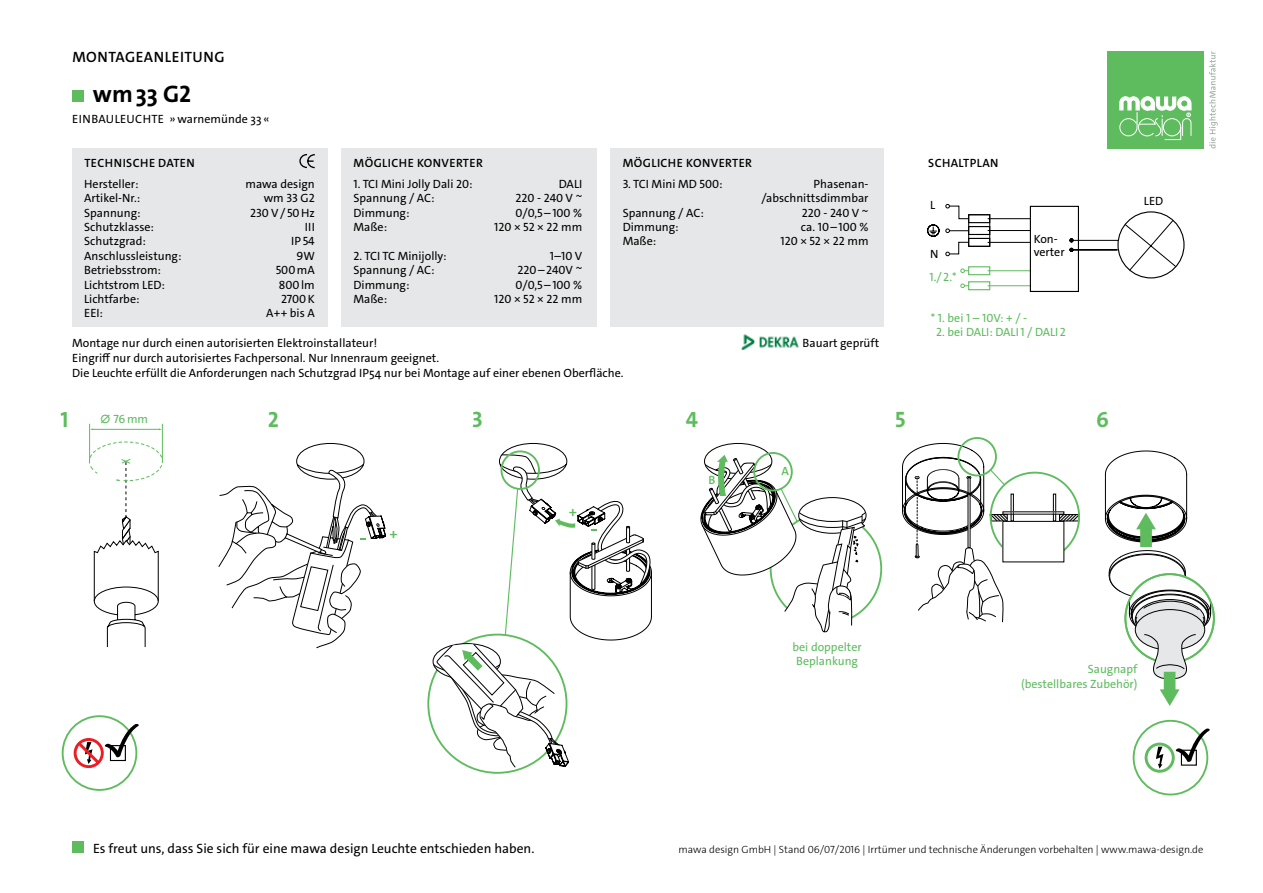
<style>
.page{position:relative;width:1263px;height:893px;background:#fff}
.page>*{position:absolute;margin:0;border:0;box-sizing:border-box;transform-origin:0 0}
.t1{font:700 24px "The Sans C4 s";color:#000}
.t2{font:700 22.35px "The Sans C4 s";color:#5ebc5e}
.t3{font:700 22.2px "The Sans C4 s";color:#5ebc5e}
.t4{font:600 15px "The Sans C4 s";letter-spacing:.035em;color:#000}
.t5{font:600 15px "The Sans C4 s";color:#5ebc5e}
.t6{font:13.5px "The Sans C4 s";color:#000}
.t7{font:12px/14.4px "The Sans C4 s";color:#000}
.t8{font:12px/14.4px "The Sans C4 s";color:#5ebc5e;text-align:center}
.t9{font:600 12px "The Sans C4 s";letter-spacing:.035em;color:#000}
.t10{font:600 12px "The Sans C4 s";color:#5ebc5e}
.t11{font:300 10.5px "The Sans C4 s";color:#000}
</style>
<div class="page">
<div style="left:341px;top:149px;width:255px;height:178px;background:#e6e7e8"></div>
<div style="left:72px;top:149px;width:255px;height:178px;background:#e6e7e8"></div>
<div style="left:610px;top:149px;width:273px;height:178px;background:#e6e7e8"></div>
<div style="left:62px;top:715px;width:75px;height:76px;border:2px solid #5ebc5e;border-radius:50%"></div>
<svg style="left:74px;top:723px;width:65px;height:45px"></svg>
<div style="left:1133px;top:720px;width:75px;height:75px;border:2px solid #5ebc5e;border-radius:50%"></div>
<svg style="left:1144px;top:728px;width:66px;height:45px"></svg>
<div style="left:1181px;top:750px;width:16px;height:16px;border:1px solid #000"></div>
<svg style="left:299px;top:154px;width:16px;height:15px"></svg>
<img style="left:741px;top:334px;width:57px;height:16px">
<div style="left:968px;top:266px;width:22px;height:9px;background:#fff;border:1px solid #5ebc5e"></div>
<hr style="left:988px;top:270px;width:42px;height:1px;background:#5ebc5e">
<div style="left:968px;top:281px;width:22px;height:9px;background:#fff;border:1px solid #5ebc5e"></div>
<hr style="left:988px;top:285px;width:42px;height:1px;background:#5ebc5e">
<div style="left:1030px;top:206px;width:49px;height:86px;border:1px solid #000"></div>
<hr style="left:988px;top:242px;width:42px;height:1px;background:#000">
<hr style="left:988px;top:230px;width:42px;height:1px;background:#000">
<hr style="left:988px;top:218px;width:42px;height:1px;background:#000">
<svg style="left:960px;top:283px;width:10px;height:5px"></svg>
<svg style="left:927px;top:204px;width:64px;height:53px"></svg>
<hr style="left:1071px;top:240px;width:47px;height:1px;background:#000">
<hr style="left:1072px;top:249px;width:46px;height:1px;background:#000">
<svg style="left:1069px;top:238px;width:4px;height:4px"></svg>
<svg style="left:1069px;top:248px;width:4px;height:4px"></svg>
<svg style="left:1118px;top:212px;width:66px;height:66px"></svg>
<div style="left:1117px;top:211px;width:67px;height:67px;border:1px solid #000;border-radius:50%"></div>
<svg style="left:1124px;top:219px;width:53px;height:52px"></svg>
<svg style="left:960px;top:268px;width:10px;height:5px"></svg>
<hr style="left:89px;top:424px;width:1px;height:36px;background:#5ebc5e">
<hr style="left:162px;top:424px;width:1px;height:36px;background:#5ebc5e">
<hr style="left:92px;top:429px;width:68px;height:1px;background:#5ebc5e">
<svg style="left:89px;top:442px;width:74px;height:205px"></svg>
<svg style="left:1105px;top:451px;width:106px;height:255px"></svg>
<div style="left:957px;top:437px;width:40px;height:39px;border:2px solid #5ebc5e;border-radius:50%"></div>
<svg style="left:902px;top:443px;width:178px;height:179px"></svg>
<svg style="left:218px;top:443px;width:168px;height:205px"></svg>
<svg style="left:433px;top:443px;width:433px;height:324px"></svg>
<div style="left:72px;top:841px;width:12px;height:12px;background:#5ebc5e"></div>
<div style="left:72px;top:90px;width:12px;height:12px;background:#5ebc5e"></div>
<div style="left:1108px;top:51px;width:96px;height:98px;background:#5ebc5e"></div>
<svg style="left:1119px;top:96px;width:73px;height:44px"></svg>
<svg style="left:1209px;top:51px;width:9px;height:97px"></svg>
<p class="t4" style="left:72px;top:47px;width:154px">MONTAGEANLEITUNG</p>
<h1 class="t1" style="left:93px;top:79px;width:100px">wm33 G2</h1>
<p class="t7" style="left:72px;top:112px;width:199px">EINBAULEUCHTE »warnemünde 33 «</p>
<p class="t9" style="left:84px;top:155px;width:112px">TECHNISCHE DATEN</p>
<p class="t7" style="left:84px;top:177px;width:99px">Hersteller:<br>Artikel-Nr.:<br>Spannung:<br>Schutzklasse:<br>Schutzgrad:<br>Anschlussleistung:<br>Betriebsstrom:<br>Lichtstrom LED:<br>Lichtfarbe:<br>EEI:</p>
<p class="t7" style="left:246px;top:177px;width:71px;text-align:right">mawa design wm 33 G2<br>230 V/ 50Hz<br>III<br>IP54<br>9W<br>500mA<br>800lm<br>2700K<br>A++ bis A</p>
<p class="t9" style="left:354px;top:155px;width:131px">MÖGLICHE KONVERTER</p>
<p class="t7" style="left:353px;top:177px;width:121px">1. TCI Mini Jolly Dali 20:<br>Spannung / AC:<br>Dimmung:<br>Maße:</p>
<p class="t7" style="left:353px;top:249px;width:95px">2. TCI TC Minijolly:<br>Spannung / AC:<br>Dimmung:<br>Maße:</p>
<p class="t7" style="left:494px;top:177px;width:90px;text-align:right">DALI<br>220 - 240 V ~<br>0/0,5–100 %<br>120 × 52 × 22 mm</p>
<p class="t7" style="left:494px;top:249px;width:90px;text-align:right">1–10 V<br>220–240V ~<br>0/0,5–100 %<br>120 × 52 × 22 mm</p>
<p class="t9" style="left:623px;top:155px;width:131px">MÖGLICHE KONVERTER</p>
<p class="t7" style="left:623px;top:177px;width:102px">3. TCI Mini MD 500:</p>
<p class="t7" style="left:623px;top:205px;width:83px">Spannung / AC:<br>Dimmung:<br>Maße:</p>
<p class="t7" style="left:72px;top:335px;width:553px;line-height:15px">Montage nur durch einen autorisierten Elektroinstallateur!<br>Eingriff nur durch autorisiertes Fachpersonal. Nur Innenraum geeignet.<br>Die Leuchte erfüllt die Anforderungen nach Schutzgrad IP54 nur bei Montage auf einer ebenen Oberfläche.</p>
<p class="t7" style="left:762px;top:177px;width:108px;text-align:right">Phasenan-/abschnittsdimmbar<br>220 - 240 V ~<br>ca. 10–100 %<br>120 × 52 × 22 mm</p>
<p class="t7" style="left:803px;top:336px;width:78px">Bauart geprüft</p>
<p class="t9" style="left:928px;top:155px;width:72px">SCHALTPLAN</p>
<p class="t7" style="left:930px;top:198px;width:7px">L</p>
<p class="t7" style="left:1034px;top:232px;width:32px;line-height:13.5px">Kon&shy;verter</p>
<p class="t7" style="left:930px;top:247px;width:10px">N</p>
<p class="t8" style="left:929px;top:270px;width:28px">1./2.*</p>
<p class="t8" style="left:931px;top:311px;width:98px">* 1. bei 1 – 10V: + / -</p>
<p class="t8" style="left:936px;top:325px;width:131px">2. bei DALI: DALI1 / DALI2</p>
<h3 class="t3" style="left:61px;top:405px;width:9px">1</h3>
<h3 class="t3" style="left:268px;top:405px;width:13px">2</h3>
<h2 class="t2" style="left:472px;top:405px;width:12px">3</h2>
<h3 class="t3" style="left:686px;top:405px;width:14px">4</h3>
<h2 class="t2" style="left:895px;top:405px;width:12px">5</h2>
<h3 class="t3" style="left:1096px;top:405px;width:14px">6</h3>
<p class="t8" style="left:100px;top:412px;width:50px">∅ 76mm</p>
<p class="t5" style="left:389px;top:524px;width:10px">+</p>
<p class="t5" style="left:569px;top:502px;width:10px">+</p>
<p class="t10" style="left:708px;top:473px;width:8px">B</p>
<p class="t10" style="left:781px;top:463px;width:9px">A</p>
<p class="t7" style="left:1144px;top:194px;width:21px">LED</p>
<p class="t8" style="left:792px;top:640px;width:71px">bei doppelter<br>Beplankung</p>
<p class="t8" style="left:1021px;top:662px;width:118px;text-align:right">Saugnapf (bestellbares Zubehör)</p>
<p class="t6" style="left:93px;top:840px;width:443px">Es freut uns, dass Sie sich für eine mawa design Leuchte entschieden haben.</p>
<p class="t11" style="left:678px;top:843px;width:526px">mawa design GmbH | Stand 06/07/2016 | Irrtümer und technische Änderungen vorbehalten | www.mawa-design.de</p>
</div>
